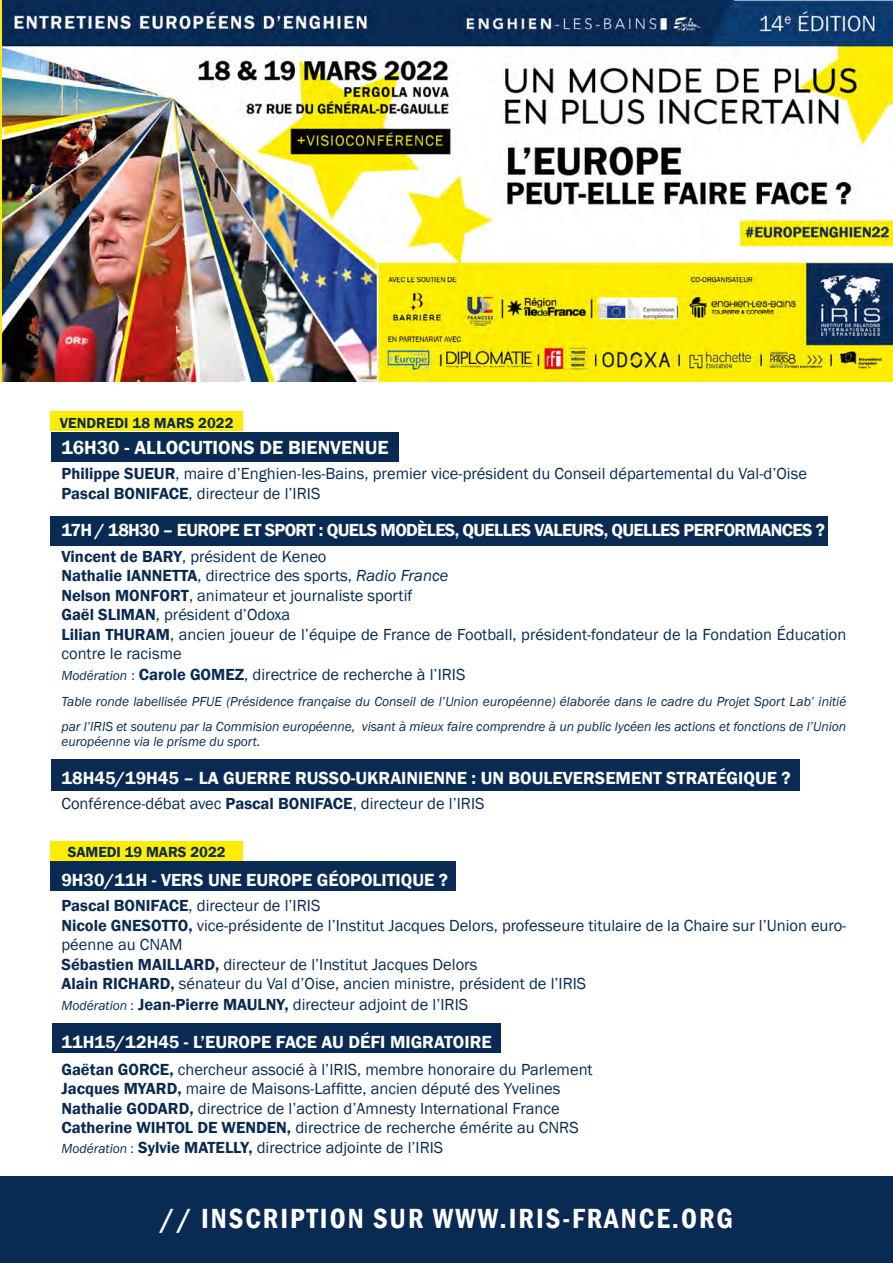
<style>
.page{position:relative;width:893px;height:1263px;background:#fff}
.page>*{position:absolute;margin:0;border:0;box-sizing:border-box;transform-origin:0 0}
.t1{font:600 condensed 28.5px "Franklin Gothic";letter-spacing:.07em;color:#fff}
.t2{font:600 19.5px "Franklin Gothic";color:#fff}
.t3{font:600 18px "Franklin Gothic";color:#fff}
.t4{font:600 18px "Franklin Gothic";letter-spacing:-.035em;color:#fff}
.t5{font:16.5px/19.5px "Franklin Gothic";color:#092b53}
.t6{font:600 15px "Franklin Gothic";color:#092b53}
.t7{font:italic 13.5px/25.5px "Franklin Gothic";color:#092b53}
.s1{font-weight:600}
.s2{font-style:italic}
.s3{font-style:italic;font-size:13.5px}
.s4{font-size:13.5px}
</style>
<div class="page">
<div style="left:51px;top:861px;width:405px;height:30px;background:#092b53"></div>
<img style="left:2px;top:0;width:891px;height:382px">
<div style="left:52px;top:1023px;width:449px;height:30px;background:#092b53"></div>
<div style="left:51px;top:759px;width:748px;height:32px;background:#092b53"></div>
<div style="left:51px;top:516px;width:777px;height:29px;background:#092b53"></div>
<div style="left:51px;top:432px;width:348px;height:30px;background:#092b53"></div>
<div style="left:0;top:1177px;width:893px;height:86px;background:#092b53"></div>
<div style="left:50px;top:411px;width:193px;height:20px;background:#ffed00"></div>
<div style="left:50px;top:841px;width:193px;height:20px;background:#ffed00"></div>
<p class="t6" style="left:60px;top:413px;width:175px">VENDREDI 18 MARS 2022</p>
<p class="t2" style="left:61px;top:435px;width:329px">16H30 - ALLOCUTIONS DE BIENVENUE</p>
<p class="t5" style="left:61px;top:464px;width:747px"><span class="s1">Philippe SUEUR</span>, maire d’Enghien-les-Bains, premier vice-président du Conseil départemental du Val-d’Oise<br><span class="s1">Pascal BONIFACE</span>, directeur de l’IRIS</p>
<p class="t4" style="left:61px;top:519px;width:765px">17H / 18H30 – EUROPE ET SPORT : QUELS MODÈLES, QUELLES VALEURS, QUELLES PERFORMANCES ?</p>
<p class="t5" style="left:61px;top:547px;width:786px"><span class="s1">Vincent de BARY</span>, président de Keneo<br><span class="s1">Nathalie IANNETTA</span>, directrice des sports, <span class="s2">Radio France<br></span><span class="s1">Nelson MONFORT</span>, animateur et journaliste sportif<br><span class="s1">Gaël SLIMAN</span>, président d’Odoxa<br><span class="s1">Lilian THURAM</span>, ancien joueur de l’équipe de France de Football, président-fondateur de la Fondation Éducation contre le racisme</p>
<p class="t5" style="left:61px;top:665px;width:406px"><span class="s3">Modération</span> <span class="s4">:</span> <span class="s1">Carole GOMEZ</span>, directrice de recherche à l’IRIS</p>
<p class="t7" style="left:61px;top:689px;width:786px">Table ronde labellisée PFUE (Présidence française du Conseil de l’Union européenne) élaborée dans le cadre du Projet Sport Lab’ initié par l’IRIS et soutenu par la Commision européenne, visant à mieux faire comprendre à un public lycéen les actions et fonctions de l’Union</p>
<p class="t7" style="left:61px;top:729px;width:200px">européenne via le prisme du sport.</p>
<p class="t3" style="left:61px;top:767px;width:731px">18H45/19H45 – LA GUERRE RUSSO-UKRAINIENNE : UN BOULEVERSEMENT STRATÉGIQUE ?</p>
<p class="t5" style="left:61px;top:794px;width:425px">Conférence-débat avec <span class="s1">Pascal BONIFACE</span>, directeur de l’IRIS</p>
<p class="t6" style="left:68px;top:843px;width:159px">SAMEDI 19 MARS 2022</p>
<p class="t3" style="left:61px;top:869px;width:388px">9H30/11H - VERS UNE EUROPE GÉOPOLITIQUE ?</p>
<p class="t5" style="left:61px;top:896px;width:786px"><span class="s1">Pascal BONIFACE</span>, directeur de l’IRIS<br><span class="s1">Nicole GNESOTTO,</span> vice-présidente de l’Institut Jacques Delors, professeure titulaire de la Chaire sur l’Union euro&shy;péenne au CNAM<br><span class="s1">Sébastien MAILLARD,</span> directeur de l’Institut Jacques Delors<br><span class="s1">Alain RICHARD,</span> sénateur du Val d’Oise, ancien ministre, président de l’IRIS</p>
<p class="t5" style="left:61px;top:995px;width:408px"><span class="s3">Modération</span> <span class="s4">:</span> <span class="s1">Jean-Pierre MAULNY,</span> directeur adjoint de l’IRIS</p>
<p class="t3" style="left:61px;top:1031px;width:432px">11H15/12H45 - L’EUROPE FACE AU DÉFI MIGRATOIRE</p>
<p class="t5" style="left:61px;top:1060px;width:533px"><span class="s1">Gaëtan GORCE,</span> chercheur associé à l’IRIS, membre honoraire du Parlement <span class="s1">Jacques MYARD,</span> maire de Maisons-Laffitte, ancien député des Yvelines <span class="s1">Nathalie GODARD,</span> directrice de l’action d’Amnesty International France <span class="s1">Catherine WIHTOL DE WENDEN,</span> directrice de recherche émérite au CNRS <span class="s3">Modération</span> <span class="s4">:</span> <span class="s1">Sylvie MATELLY,</span> directrice adjointe de l’IRIS</p>
<h1 class="t1" style="left:160px;top:1199px;width:575px">// INSCRIPTION SUR WWW.IRIS-FRANCE.ORG</h1>
</div>
